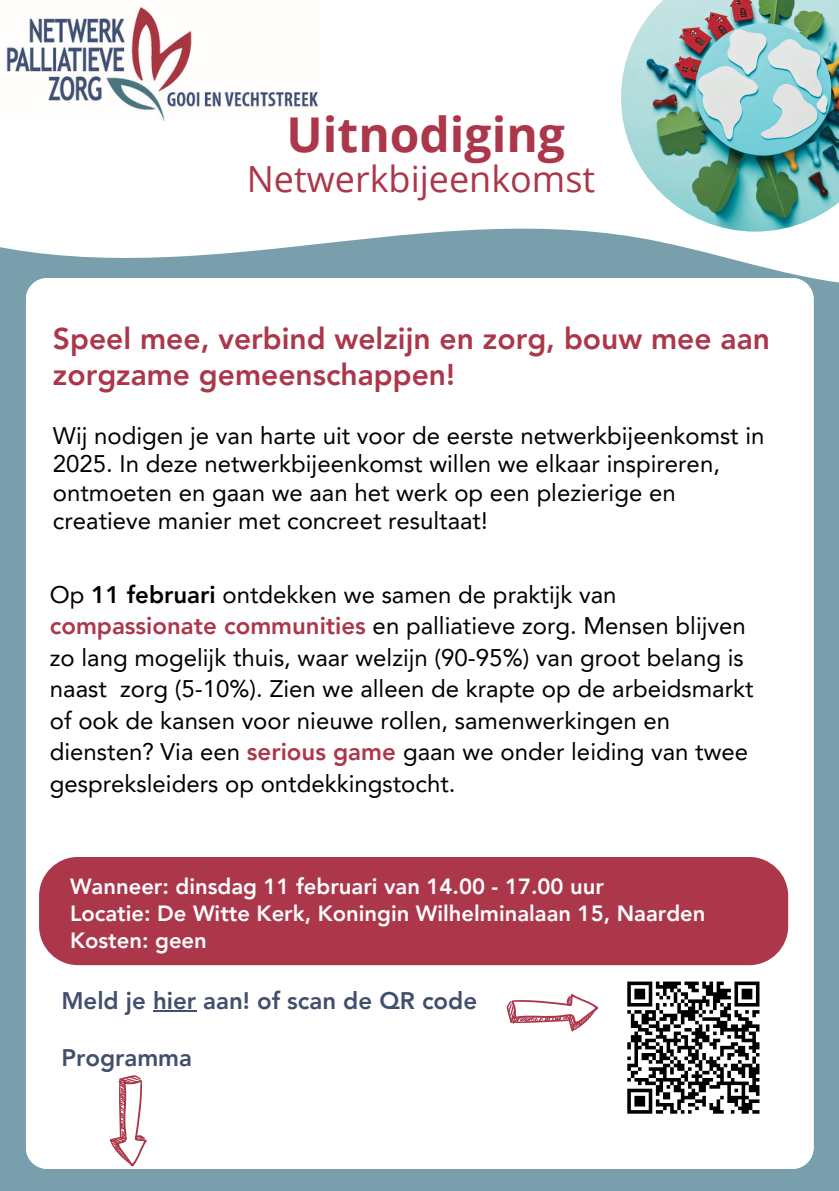
<style>
.page{position:relative;width:839px;height:1191px;background:#fff}
.page>*{position:absolute;margin:0;border:0;box-sizing:border-box;transform-origin:0 0}
.t1{font:700 48px "Open Sans";color:#ac374a}
.t2{font:36px "Open Sans";color:#ac374a}
.t3{font:800 30px/36px "Avenir LT Pro";color:#ac374a}
.t4{font:24px/31.6px "Avenir LT Pro";color:#000}
.t5{font:800 24px "Avenir LT Pro";color:#414e6d}
.t6{font:800 22px/27px "Avenir LT Pro";color:#fff}
.s1{font-weight:800}
.s2{font-weight:800;color:#ac374a}
</style>
<div class="page">
<div style="left:0;top:0;width:838px;height:1191px;background:#7a9fac"></div>
<svg style="left:0;top:0;width:838px;height:309px;fill:#fff"></svg>
<div style="left:26px;top:278px;width:787px;height:891px;background:#fff"></div>
<img style="left:0;top:0;width:320px;height:123px">
<div style="left:39px;top:857px;width:749px;height:108px;background:#ac374a;border-radius:39px"></div>
<div style="left:620px;top:974px;width:146px;height:147px;background:#fff"></div>
<svg style="left:627px;top:981px;width:133px;height:133px"></svg>
<img style="left:621px;top:0;width:217px;height:232px">
<svg style="left:506px;top:994px;width:92px;height:37px;background:#ebcfd4"></svg>
<svg style="left:109px;top:1075px;width:39px;height:92px;background:#ecd2d6"></svg>
<hr style="left:153px;top:1010px;width:43px;height:2px;background:#414e6d">
<p class="t1" style="left:286px;top:101px;width:280px">Uitnodiging</p>
<p class="t2" style="left:247px;top:154px;width:350px">Netwerkbijeenkomst</p>
<p class="t3" style="left:53px;top:323px;width:718px">Speel mee, verbind welzijn en zorg, bouw mee aan zorgzame gemeenschappen!</p>
<p class="t4" style="left:53px;top:423px;width:713px;line-height:28.4px">Wij nodigen je van harte uit voor de eerste netwerkbijeenkomst in 2025. In deze netwerkbijeenkomst willen we elkaar inspireren, ontmoeten en gaan we aan het werk op een plezierige en creatieve manier met concreet resultaat!</p>
<h1 class="t4" style="left:50px;top:581px;width:705px">Op <span class="s1">11 februari</span> ontdekken we samen de praktijk van <span class="s2">compassionate communities</span> en palliatieve zorg. Mensen blijven zo lang mogelijk thuis, waar welzijn (90-95%) van groot belang is naast zorg (5-10%). Zien we alleen de krapte op de arbeidsmarkt of ook de kansen voor nieuwe rollen, samenwerkingen en diensten? Via een <span class="s2">serious game</span> gaan we onder leiding van twee gespreksleiders op ontdekkingstocht.</h1>
<h3 class="t6" style="left:70px;top:875px;width:637px">Wanneer: dinsdag 11 februari van 14.00 - 17.00 uur<br>Locatie: De Witte Kerk, Koningin Wilhelminalaan 15, Naarden<br>Kosten: geen</h3>
<h2 class="t5" style="left:61px;top:990px;width:417px">Meld je hier aan! of scan de QR code</h2>
<p class="t5" style="left:61px;top:1047px;width:132px">Programma</p>
</div>
